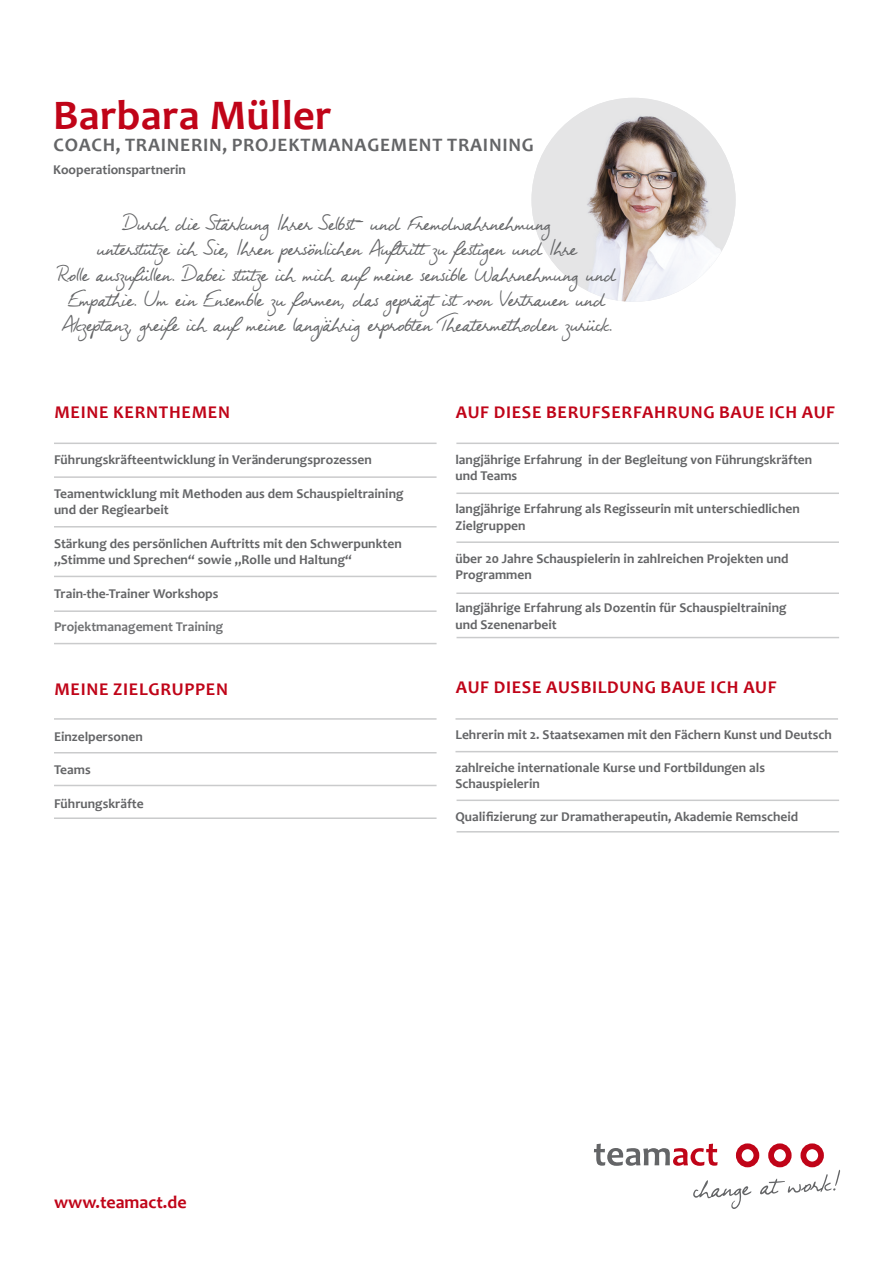
<style>
.page{position:relative;width:893px;height:1263px;background:#fff}
.page>*{position:absolute;margin:0;border:0;box-sizing:border-box;transform-origin:0 0}
.t1{font:700 42.45px "Candara";letter-spacing:.01em;color:#c00418}
.t2{font:21px/25.2px "Fabio Handwriting";letter-spacing:-.005em;color:#646567;text-align:center}
.t3{font:700 19.05px "Candara";letter-spacing:.04em;color:#646567}
.t4{font:700 18px "Candara";letter-spacing:.04em;color:#c00418}
.t5{font:700 18px "Candara";color:#c00418}
.t6{font:700 13.5px/16.2px "Candara";color:#646567}
.t7{font:700 13.5px "Candara";color:#707173}
</style>
<div class="page">
<svg style="left:594px;top:1143px;width:246px;height:66px"></svg>
<img style="left:531px;top:98px;width:205px;height:204px;border-radius:102px">
<hr style="left:54px;top:576px;width:383px;height:1px;background:#cacbcc">
<hr style="left:457px;top:799px;width:382px;height:2px;background:#cacbcc">
<hr style="left:54px;top:443px;width:383px;height:1px;background:#cacbcc">
<hr style="left:457px;top:637px;width:382px;height:1px;background:#cacbcc">
<hr style="left:54px;top:476px;width:383px;height:2px;background:#cacbcc">
<hr style="left:455px;top:718px;width:383px;height:2px;background:#cacbcc">
<hr style="left:54px;top:526px;width:383px;height:1px;background:#cacbcc">
<hr style="left:455px;top:751px;width:383px;height:1px;background:#cacbcc">
<hr style="left:54px;top:817px;width:383px;height:2px;background:#cacbcc">
<hr style="left:54px;top:718px;width:383px;height:2px;background:#cacbcc">
<hr style="left:54px;top:643px;width:383px;height:1px;background:#cacbcc">
<hr style="left:54px;top:752px;width:383px;height:1px;background:#cacbcc">
<hr style="left:54px;top:785px;width:383px;height:1px;background:#cacbcc">
<hr style="left:456px;top:492px;width:383px;height:2px;background:#cacbcc">
<hr style="left:456px;top:541px;width:383px;height:2px;background:#cacbcc">
<hr style="left:456px;top:592px;width:383px;height:2px;background:#cacbcc">
<hr style="left:456px;top:443px;width:383px;height:1px;background:#cacbcc">
<hr style="left:54px;top:610px;width:383px;height:2px;background:#cacbcc">
<hr style="left:457px;top:831px;width:382px;height:1px;background:#cacbcc">
<h1 class="t1" style="left:53px;top:88px;width:280px">Barbara Müller</h1>
<h3 class="t3" style="left:54px;top:133px;width:482px">COACH, TRAINERIN, PROJEKTMANAGEMENT TRAINING</h3>
<p class="t6" style="left:53px;top:162px;width:134px">Kooperationspartnerin</p>
<p class="t2" style="left:58px;top:210px;width:559px">Durch die Stärkung Ihrer Selbst- und Fremdwahrnehmung<br>unterstütze ich Sie, Ihren persönlichen Auftritt zu festigen und Ihre<br>Rolle auszufüllen. Dabei stütze ich mich auf meine sensible Wahrnehmung und Empathie. Um ein Ensemble zu formen, das geprägt ist von Vertrauen und Akzeptanz, greife ich auf meine langjährig erprobten Theatermethoden zurück.</p>
<h3 class="t4" style="left:54px;top:401px;width:177px">MEINE KERNTHEMEN</h3>
<p class="t6" style="left:54px;top:451px;width:319px">Führungskräfteentwicklung in Veränderungsprozessen</p>
<p class="t6" style="left:54px;top:485px;width:351px">Teamentwicklung mit Methoden aus dem Schauspieltraining und der Regiearbeit</p>
<p class="t6" style="left:54px;top:535px;width:349px">Stärkung des persönlichen Auftritts mit den Schwerpunkten „Stimme und Sprechen“ sowie „Rolle und Haltung“</p>
<p class="t6" style="left:54px;top:585px;width:166px">Train-the-Trainer Workshops</p>
<p class="t7" style="left:54px;top:618px;width:171px">Projektmanagement Training</p>
<h3 class="t4" style="left:54px;top:678px;width:175px">MEINE ZIELGRUPPEN</h3>
<p class="t6" style="left:54px;top:728px;width:90px">Einzelpersonen</p>
<p class="t6" style="left:54px;top:762px;width:38px">Teams</p>
<p class="t6" style="left:54px;top:795px;width:91px">Führungskräfte</p>
<h3 class="t4" style="left:456px;top:401px;width:381px">AUF DIESE BERUFSERFAHRUNG BAUE ICH AUF</h3>
<p class="t6" style="left:455px;top:451px;width:358px">langjährige Erfahrung in der Begleitung von Führungskräften und Teams</p>
<p class="t6" style="left:455px;top:501px;width:346px">langjährige Erfahrung als Regisseurin mit unterschiedlichen<br>Zielgruppen</p>
<p class="t6" style="left:455px;top:550px;width:335px">über 20 Jahre Schauspielerin in zahlreichen Projekten und<br>Programmen</p>
<p class="t6" style="left:455px;top:600px;width:333px">langjährige Erfahrung als Dozentin für Schauspieltraining und Szenenarbeit</p>
<h3 class="t4" style="left:456px;top:675px;width:322px">AUF DIESE AUSBILDUNG BAUE ICH AUF</h3>
<p class="t6" style="left:455px;top:726px;width:378px">Lehrerin mit 2. Staatsexamen mit den Fächern Kunst und Deutsch</p>
<p class="t6" style="left:455px;top:759px;width:311px">zahlreiche internationale Kurse und Fortbildungen als<br>Schauspielerin</p>
<p class="t6" style="left:455px;top:808px;width:344px">Qualifizierung zur Dramatherapeutin, Akademie Remscheid</p>
<h3 class="t5" style="left:54px;top:1191px;width:134px">www.teamact.de</h3>
</div>
